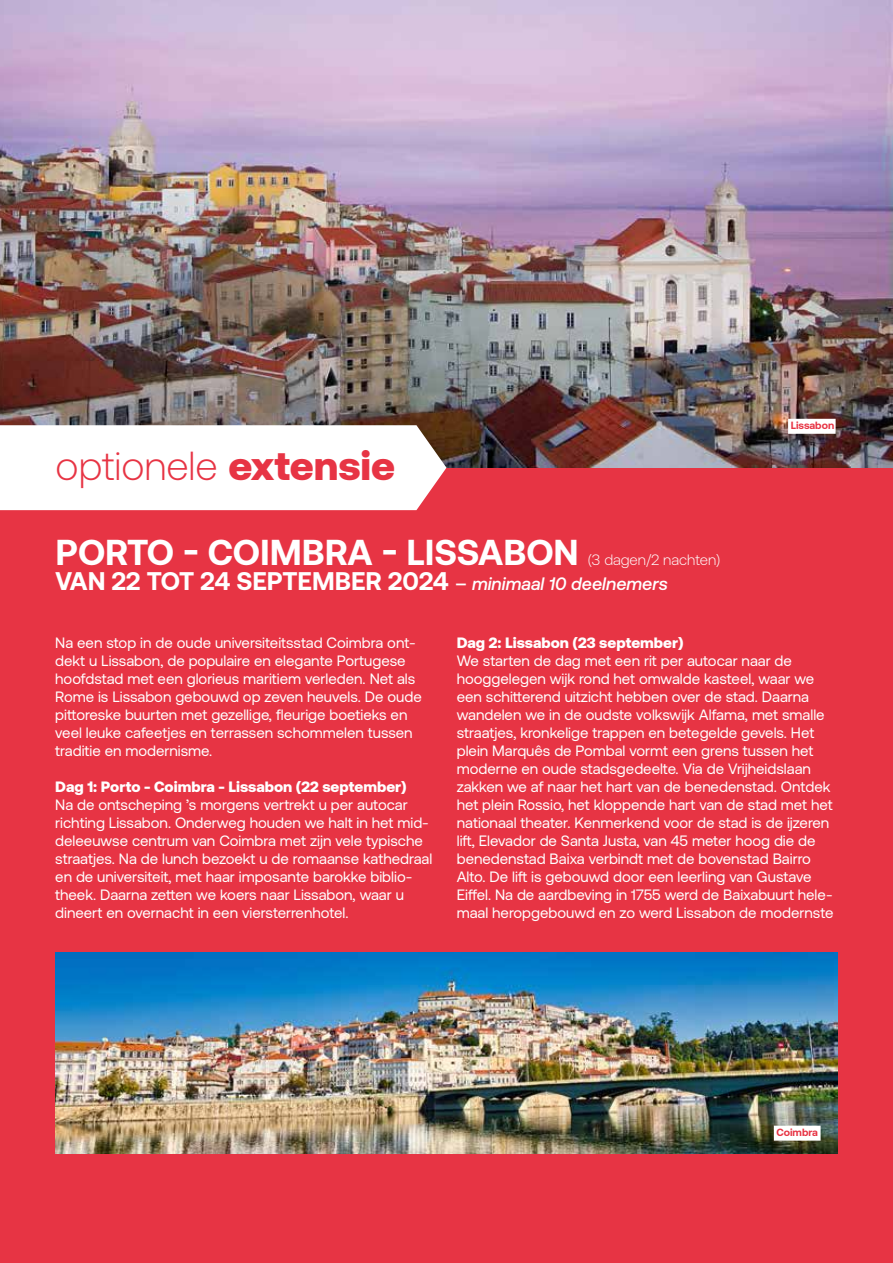
<style>
.page{position:relative;width:893px;height:1263px;background:#fff}
.page>*{position:absolute;margin:0;border:0;box-sizing:border-box;transform-origin:0 0}
.t1{font:300 40.5px "Aeonik";color:#e73444}
.t2{font:700 36px "Aeonik";color:#fff}
.t3{font:700 25.5px "Aeonik";color:#fff}
.t4{font:15px/18px "Aeonik";color:#fff}
.t5{font:900 15px "Aeonik";color:#fff}
.t6{font:300 15px "Aeonik";color:#fff}
.t7{font:700 10.5px "Aeonik";color:#e73444}
.s1{font-weight:900}
.s2{font-weight:500;font-size:19.5px}
.s3{font-weight:500;font-style:italic;font-size:18px}
</style>
<div class="page">
<div style="left:0;top:388px;width:893px;height:875px;background:#e73444"></div>
<img style="left:0;top:0;width:893px;height:468px">
<div style="left:0;top:425px;width:446px;height:85px;background:#fff"></div>
<div style="left:788px;top:419px;width:48px;height:15px;background:#fff"></div>
<img style="left:55px;top:952px;width:782px;height:201px">
<div style="left:774px;top:1126px;width:47px;height:15px;background:#fff"></div>
<h1 class="t1" style="left:56px;top:444px;width:341px">optionele <span class="s1">extensie</span></h1>
<h2 class="t2" style="left:56px;top:532px;width:525px">PORTO - COIMBRA - LISSABON</h2>
<p class="t6" style="left:588px;top:551px;width:134px">(3 dagen/2 nachten)</p>
<h3 class="t3" style="left:56px;top:567px;width:614px">VAN 22 TOT 24 SEPTEMBER 2024 <span class="s2">–</span> <span class="s3">minimaal 10 deelnemers</span></h3>
<p class="t7" style="left:791px;top:420px;width:45px">Lissabon</p>
<p class="t4" style="left:55px;top:634px;width:368px">Na een stop in de oude universiteitsstad Coimbra ont&shy;dekt u Lissabon, de populaire en elegante Portugese hoofdstad met een glorieus maritiem verleden. Net als Rome is Lissabon gebouwd op zeven heuvels. De oude pittoreske buurten met gezellige, fleurige boetieks en veel leuke cafeetjes en terrassen schommelen tussen traditie en modernisme.</p>
<p class="t5" style="left:55px;top:778px;width:353px">Dag 1: Porto - Coimbra - Lissabon (22 september)</p>
<p class="t4" style="left:55px;top:796px;width:379px">Na de ontscheping ’s morgens vertrekt u per autocar richting Lissabon. Onderweg houden we halt in het mid&shy;deleeuwse centrum van Coimbra met zijn vele typische straatjes. Na de lunch bezoekt u de romaanse kathedraal en de universiteit, met haar imposante barokke biblio&shy;theek. Daarna zetten we koers naar Lissabon, waar u dineert en overnacht in een viersterrenhotel.</p>
<p class="t5" style="left:457px;top:634px;width:228px">Dag 2: Lissabon (23 september)</p>
<p class="t4" style="left:457px;top:652px;width:378px">We starten de dag met een rit per autocar naar de hooggelegen wijk rond het omwalde kasteel, waar we een schitterend uitzicht hebben over de stad. Daarna wandelen we in de oudste volkswijk Alfama, met smalle straatjes, kronkelige trappen en betegelde gevels. Het plein Marquês de Pombal vormt een grens tussen het moderne en oude stadsgedeelte. Via de Vrijheidslaan zakken we af naar het hart van de benedenstad. Ontdek het plein Rossio, het kloppende hart van de stad met het nationaal theater. Kenmerkend voor de stad is de ijzeren lift, Elevador de Santa Justa, van 45 meter hoog die de benedenstad Baixa verbindt met de bovenstad Bairro Alto. De lift is gebouwd door een leerling van Gustave Eiffel. Na de aardbeving in 1755 werd de Baixabuurt hele&shy;maal heropgebouwd en zo werd Lissabon de modernste</p>
<p class="t7" style="left:776px;top:1126px;width:43px">Coimbra</p>
</div>
